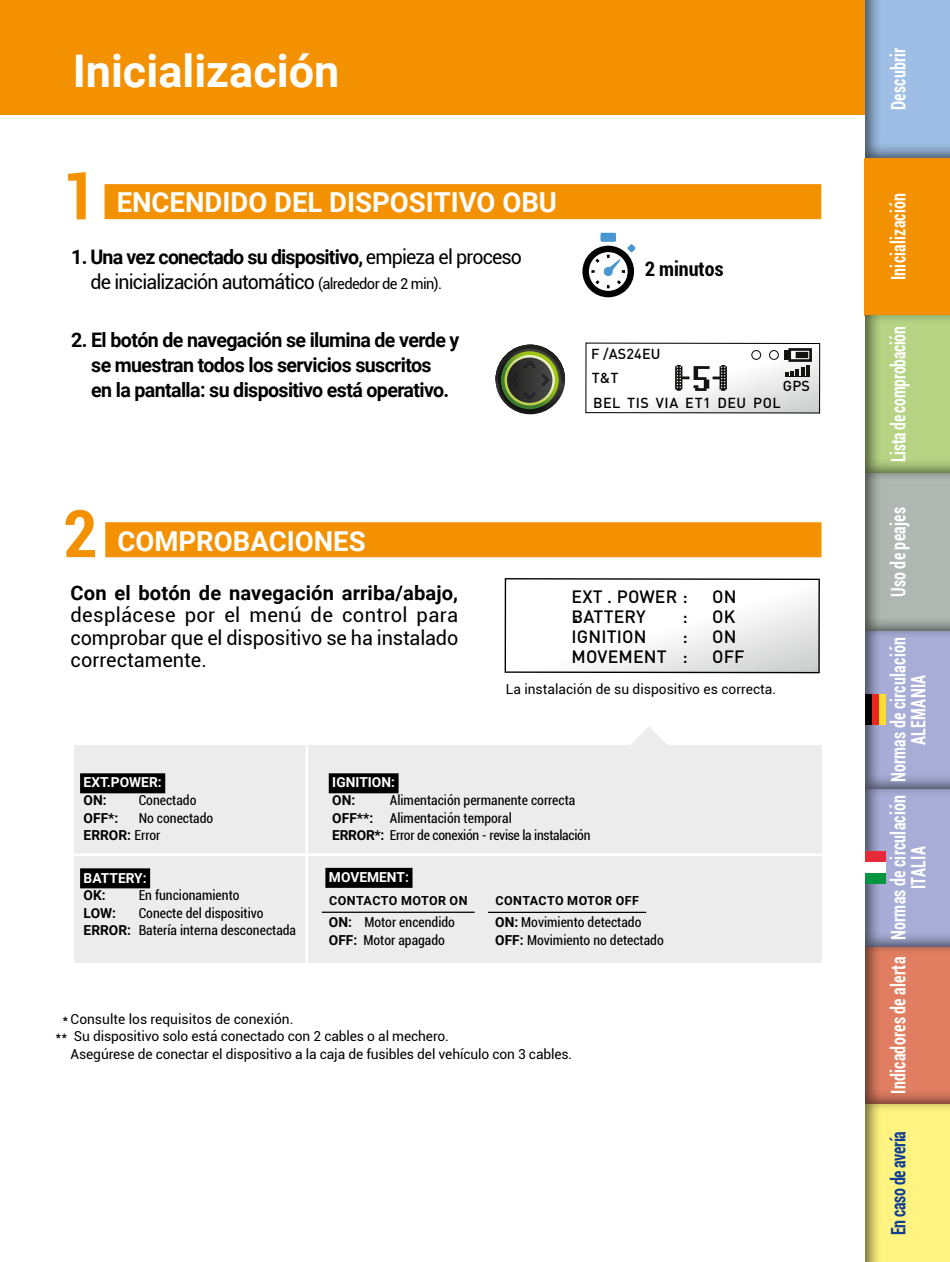
<style>
.page{position:relative;width:950px;height:1262px;background:#fff}
.page>*{position:absolute;margin:0;border:0;box-sizing:border-box;transform-origin:0 0}
.t1{font:700 condensed 65.5px "Roboto";color:#f39100}
.t2{font:700 45px "Roboto";color:#fff}
.t3{font:700 27.5px "Roboto";color:#fff}
.t4{font:20px/22.5px "Roboto";letter-spacing:-.01em;color:#000;text-align:justify}
.t5{font:700 20px/25px "Roboto";letter-spacing:-.03em;color:#000;text-align:center}
.t6{font:700 condensed 20px "Roboto";letter-spacing:.015em;color:#fff;scale:.8 1}
.t7{font:20px/25px "Roboto";letter-spacing:-.04em;color:#000}
.t8{font:700 condensed 20px "Roboto";letter-spacing:-.01em;color:#fff;scale:.78 1}
.t9{font:700 condensed 20px "Roboto";letter-spacing:-.02em;color:#0f3f93;scale:.8 1}
.t10{font:700 condensed 20px "Roboto";color:#000}
.t11{font:500 17.75px "DIN";letter-spacing:.01em;color:#000}
.t12{font:500 14.25px "DIN";letter-spacing:.03em;color:#000}
.t13{font:condensed 13.75px "Roboto";color:#000}
.t14{font:13.75px/17.5px "Roboto";letter-spacing:-.01em;color:#000}
.t15{font:condensed 13.75px "Roboto";letter-spacing:-.02em;color:#000}
.t16{font:700 13.75px "Roboto";color:#fff}
.t17{font:700 13.75px "Roboto";color:#000}
.t18{font:700 12.5px "Roboto";letter-spacing:.035em;color:#000}
.s1{font-weight:700}
.s2{font-size:15px}
.s3{font-weight:400;font-stretch:condensed}
.s4{font-weight:700;font-stretch:normal}
</style>
<div class="page">
<div style="left:0;top:0;width:950px;height:114px;background:#f39100"></div>
<svg style="left:631px;top:727px;width:36px;height:18px"></svg>
<div style="left:74px;top:745px;width:747px;height:218px;background:#ececec"></div>
<div style="left:105px;top:184px;width:716px;height:35px;background:#f39100"></div>
<div style="left:105px;top:522px;width:716px;height:35px;background:#f39100"></div>
<svg style="left:506px;top:580px;width:312px;height:91px"></svg>
<div style="left:504px;top:578px;width:316px;height:95px;border:1px solid #000"></div>
<div style="left:80px;top:773px;width:85px;height:20px;background:#000"></div>
<div style="left:80px;top:868px;width:70px;height:20px;background:#000"></div>
<div style="left:329px;top:773px;width:69px;height:20px;background:#000"></div>
<div style="left:325px;top:867px;width:87px;height:20px;background:#000"></div>
<hr style="left:322px;top:911px;width:152px;height:1px;background:#000">
<hr style="left:488px;top:911px;width:158px;height:2px;background:#000">
<div style="left:600px;top:233px;width:16px;height:9px;background:#4896d2"></div>
<svg style="left:627px;top:244px;width:8px;height:8px"></svg>
<svg style="left:582px;top:246px;width:52px;height:51px"></svg>
<hr style="left:60px;top:853px;width:770px;height:3px;background:#fff">
<hr style="left:305px;top:739px;width:3px;height:227px;background:#fff">
<svg style="left:646px;top:354px;width:172px;height:57px"></svg>
<div style="left:585px;top:342px;width:235px;height:71px;border:1px solid #000"></div>
<svg style="left:675px;top:365px;width:52px;height:26px"></svg>
<div style="left:784px;top:350px;width:5px;height:10px;background:#131312"></div>
<svg style="left:769px;top:350px;width:10px;height:10px"></svg>
<svg style="left:751px;top:350px;width:10px;height:10px"></svg>
<svg style="left:785px;top:348px;width:27px;height:29px"></svg>
<svg style="left:495px;top:345px;width:70px;height:69px"></svg>
<div style="left:842px;top:454px;width:108px;height:177px;background:#000;opacity:.6"></div>
<div style="left:842px;top:0;width:108px;height:158px;background:#000;opacity:.6"></div>
<div style="left:865px;top:158px;width:85px;height:157px;background:#f39100"></div>
<div style="left:842px;top:296px;width:108px;height:178px;background:#000;opacity:.6"></div>
<div style="left:842px;top:927px;width:108px;height:177px;background:#000;opacity:.6"></div>
<div style="left:842px;top:612px;width:108px;height:177px;background:#000;opacity:.6"></div>
<div style="left:842px;top:769px;width:108px;height:178px;background:#000;opacity:.6"></div>
<div style="left:842px;top:1085px;width:108px;height:176px;background:#000;opacity:.6"></div>
<div style="left:865px;top:873px;width:20px;height:10px;background:#00953e"></div>
<div style="left:865px;top:862px;width:20px;height:11px;background:#fff"></div>
<div style="left:865px;top:851px;width:20px;height:11px;background:#e62a37"></div>
<div style="left:865px;top:694px;width:7px;height:31px;background:#000"></div>
<div style="left:872px;top:694px;width:7px;height:31px;background:#e62822"></div>
<div style="left:879px;top:694px;width:6px;height:31px;background:#fedc34"></div>
<p class="t2" style="left:73px;top:40px;width:268px">Inicialización</p>
<p class="t1" style="left:62px;top:150px;width:36px">1</p>
<p class="t3" style="left:117px;top:183px;width:442px">ENCENDIDO DEL DISPOSITIVO OBU</p>
<p class="t7" style="left:91px;top:244px;width:433px;text-indent:-19px"><span class="s1">1. Una vez conectado su dispositivo,</span> empieza el proceso de inicialización automático <span class="s2">(alrededor de 2 min).</span></p>
<p class="t5" style="left:71px;top:326px;width:390px">2. El botón de navegación se ilumina de verde y se muestran todos los servicios suscritos<br>en la pantalla: su dispositivo está operativo.</p>
<p class="t10" style="left:645px;top:254px;width:80px">2 minutos</p>
<p class="t12" style="left:591px;top:345px;width:71px">F /AS24EU</p>
<p class="t12" style="left:592px;top:369px;width:28px">T&amp;T</p>
<p class="t12" style="left:783px;top:377px;width:29px">GPS</p>
<p class="t12" style="left:593px;top:393px;width:189px">BEL TIS VIA ET1 DEU POL</p>
<p class="t1" style="left:63px;top:488px;width:36px">2</p>
<p class="t3" style="left:117px;top:521px;width:250px">COMPROBACIONES</p>
<p class="t4" style="left:71px;top:580px;width:389px"><span class="s1">Con el botón de navegación arriba/abajo, </span>desplácese por el menú de control para comprobar que el dispositivo se ha instalado correctamente.</p>
<p class="t11" style="left:571px;top:585px;width:118px">EXT . POWER :</p>
<p class="t11" style="left:712px;top:585px;width:26px">ON</p>
<p class="t11" style="left:571px;top:605px;width:76px">BATTERY</p>
<p class="t11" style="left:682px;top:605px;width:7px">:</p>
<p class="t11" style="left:712px;top:605px;width:25px">OK</p>
<p class="t11" style="left:571px;top:625px;width:76px">IGNITION</p>
<p class="t11" style="left:682px;top:625px;width:7px">:</p>
<p class="t11" style="left:712px;top:625px;width:26px">ON</p>
<p class="t11" style="left:571px;top:645px;width:118px">MOVEMENT :</p>
<p class="t11" style="left:712px;top:645px;width:34px">OFF</p>
<p class="t16" style="left:84px;top:773px;width:80px">EXT.POWER:</p>
<p class="t17" style="left:84px;top:790px;width:25px">ON:</p>
<p class="t13" style="left:139px;top:790px;width:59px">Conectado</p>
<p class="t17" style="left:84px;top:808px;width:36px">OFF*:</p>
<p class="t13" style="left:139px;top:808px;width:76px">No conectado</p>
<p class="t17" style="left:84px;top:825px;width:78px">ERROR: <span class="s3">Error</span></p>
<p class="t16" style="left:84px;top:868px;width:64px">BATTERY:</p>
<p class="t17" style="left:84px;top:885px;width:24px">OK:</p>
<p class="t13" style="left:139px;top:885px;width:102px">En funcionamiento</p>
<p class="t17" style="left:84px;top:903px;width:34px">LOW:</p>
<p class="t13" style="left:139px;top:903px;width:126px">Conecte del dispositivo</p>
<p class="t13" style="left:84px;top:920px;width:214px"><span class="s4">ERROR:</span> Batería interna desconectada</p>
<p class="t14" style="left:506px;top:680px;width:272px">La instalación de su dispositivo es correcta.</p>
<p class="t16" style="left:332px;top:773px;width:64px">IGNITION:</p>
<p class="t17" style="left:332px;top:790px;width:25px">ON:</p>
<p class="t13" style="left:390px;top:790px;width:187px">Alimentación permanente correcta</p>
<p class="t13" style="left:332px;top:808px;width:181px"><span class="s4">OFF**:</span> Alimentación temporal</p>
<p class="t15" style="left:332px;top:825px;width:260px"><span class="s4">ERROR*:</span> Error de conexión - revise la instalación</p>
<p class="t16" style="left:329px;top:867px;width:82px">MOVEMENT:</p>
<p class="t18" style="left:329px;top:891px;width:140px">CONTACTO MOTOR ON</p>
<p class="t13" style="left:329px;top:912px;width:128px"><span class="s4">ON:</span> Motor encendido</p>
<p class="t13" style="left:329px;top:930px;width:117px"><span class="s4">OFF:</span> Motor apagado</p>
<p class="t18" style="left:495px;top:891px;width:145px">CONTACTO MOTOR OFF</p>
<p class="t13" style="left:495px;top:912px;width:148px"><span class="s4">ON:</span> Movimiento detectado</p>
<p class="t13" style="left:495px;top:930px;width:170px"><span class="s4">OFF:</span> Movimiento no detectado</p>
<p class="t14" style="left:62px;top:1009px;width:232px">* Consulte los requisitos de conexión.</p>
<p class="t14" style="left:71px;top:1027px;width:503px;text-indent:-15px">** Su dispositivo solo está conectado con 2 cables o al mechero.<br>Asegúrese de conectar el dispositivo a la caja de fusibles del vehículo con 3 cables.</p>
<p class="t6" style="left:884px;top:110px;width:80px;rotate:-90deg">Descubrir</p>
<p class="t6" style="left:884px;top:280px;width:110px;rotate:-90deg">Inicialización</p>
<p class="t8" style="left:884px;top:462px;width:176px;rotate:-90deg">Lista de comprobación</p>
<p class="t6" style="left:884px;top:597px;width:114px;rotate:-90deg">Uso de peajes</p>
<p class="t6" style="left:884px;top:782px;width:183px;rotate:-90deg">Normas de circulación</p>
<p class="t6" style="left:904px;top:745px;width:90px;rotate:-90deg">ALEMANIA</p>
<p class="t6" style="left:884px;top:940px;width:183px;rotate:-90deg">Normas de circulación</p>
<p class="t6" style="left:904px;top:889px;width:55px;rotate:-90deg">ITALIA</p>
<p class="t6" style="left:884px;top:1093px;width:172px;rotate:-90deg">Indicadores de alerta</p>
<p class="t9" style="left:884px;top:1235px;width:132px;rotate:-90deg">En caso de avería</p>
</div>
